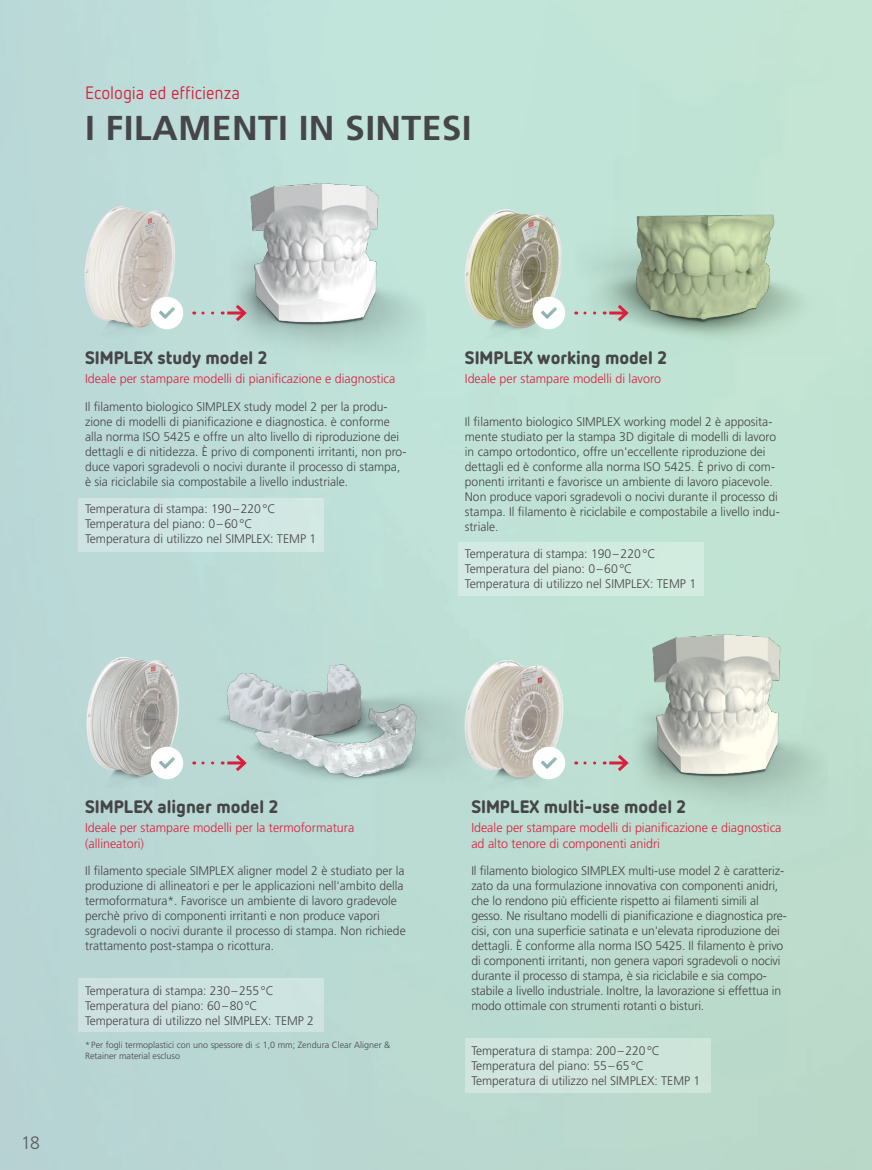
<style>
.page{position:relative;width:872px;height:1170px;background:#fff}
.page>*{position:absolute;margin:0;border:0;box-sizing:border-box;transform-origin:0 0}
.t1{font:700 34.5px "Frutiger LT Std";letter-spacing:.01em;color:#464547}
.t2{font:900 18px "Netto Pro";color:#464547}
.t3{font:18px "Netto Pro";letter-spacing:-.005em;color:#da1f3d}
.t4{font:300 18px "Frutiger LT Std";color:#58595b}
.t5{font:300 12.75px/15.3px "Frutiger LT Std";color:#da1f3d}
.t6{font:300 12.45px/15px "Frutiger LT Std";color:#464547}
.t7{font:300 9px/10.5px "Frutiger LT Std";color:#464547}
</style>
<div class="page">
<img style="left:0;top:0;width:872px;height:1169px">
<div style="left:70px;top:625px;width:120px;height:190px;background:#bad8d5"></div>
<img style="left:86px;top:656px;width:87px;height:120px">
<div style="left:453px;top:626px;width:120px;height:189px;background:#bedfd4"></div>
<img style="left:517px;top:660px;width:47px;height:117px">
<div style="left:450px;top:176px;width:120px;height:190px;background:#c0e4d8"></div>
<img style="left:464px;top:209px;width:97px;height:120px">
<div style="left:65px;top:174px;width:120px;height:190px;background:#bbdad7"></div>
<img style="left:84px;top:206px;width:91px;height:122px">
<div style="left:78px;top:498px;width:246px;height:53px;background:#cfe6e2"></div>
<div style="left:78px;top:978px;width:246px;height:53px;background:#cde3e0"></div>
<div style="left:465px;top:1038px;width:245px;height:54px;background:#cfe5dd"></div>
<div style="left:458px;top:542px;width:246px;height:53px;background:#d2ebe1"></div>
<img style="left:209px;top:168px;width:216px;height:196px">
<img style="left:576px;top:187px;width:259px;height:170px">
<div style="left:151px;top:297px;width:32px;height:32px;background:#fff;border-radius:50%"></div>
<img style="left:159px;top:307px;width:16px;height:12px">
<div style="left:151px;top:746px;width:32px;height:33px;background:#fff;border-radius:50%"></div>
<img style="left:159px;top:757px;width:14px;height:11px">
<div style="left:532px;top:297px;width:33px;height:32px;background:#fff;border-radius:50%"></div>
<img style="left:541px;top:307px;width:16px;height:12px">
<div style="left:532px;top:746px;width:33px;height:33px;background:#fff;border-radius:50%"></div>
<img style="left:541px;top:757px;width:16px;height:11px">
<hr style="left:227px;top:311px;width:17px;height:3px;background:#da1f3d">
<svg style="left:233px;top:302px;width:16px;height:22px"></svg>
<svg style="left:194px;top:311px;width:19px;height:3px"></svg>
<hr style="left:609px;top:311px;width:17px;height:3px;background:#da1f3d">
<svg style="left:614px;top:302px;width:17px;height:22px"></svg>
<svg style="left:576px;top:311px;width:18px;height:3px"></svg>
<hr style="left:609px;top:761px;width:17px;height:3px;background:#da1f3d">
<svg style="left:576px;top:761px;width:18px;height:3px"></svg>
<div style="left:173px;top:640px;width:344px;height:164px;background:#bbdbd5"></div>
<img style="left:199px;top:650px;width:318px;height:137px">
<img style="left:611px;top:619px;width:216px;height:196px">
<h2 class="t3" style="left:85px;top:81px;width:156px">Ecologia ed efficienza</h2>
<h1 class="t1" style="left:85px;top:107px;width:388px">I FILAMENTI IN SINTESI</h1>
<h2 class="t2" style="left:85px;top:344px;width:184px">SIMPLEX study model 2</h2>
<p class="t5" style="left:85px;top:371px;width:312px">Ideale per stampare modelli di pianificazione e diagnostica</p>
<p class="t6" style="left:85px;top:399px;width:323px">Il filamento biologico SIMPLEX study model 2 per la produ&shy;zione di modelli di pianificazione e diagnostica. è conforme alla norma ISO 5425 e offre un alto livello di riproduzione dei dettagli e di nitidezza. È privo di componenti irritanti, non pro&shy;duce vapori sgradevoli o nocivi durante il processo di stampa, è sia riciclabile sia compostabile a livello industriale.</p>
<p class="t6" style="left:85px;top:501px;width:233px">Temperatura di stampa: 190–220°C<br>Temperatura del piano: 0–60°C<br>Temperatura di utilizzo nel SIMPLEX: TEMP 1</p>
<h2 class="t2" style="left:465px;top:344px;width:204px">SIMPLEX working model 2</h2>
<p class="t5" style="left:465px;top:371px;width:198px">Ideale per stampare modelli di lavoro</p>
<p class="t6" style="left:465px;top:414px;width:316px">Il filamento biologico SIMPLEX working model 2 è apposita&shy;mente studiato per la stampa 3D digitale di modelli di lavoro in campo ortodontico, offre un'eccellente riproduzione dei dettagli ed è conforme alla norma ISO 5425. È privo di com&shy;ponenti irritanti e favorisce un ambiente di lavoro piacevole.<br>Non produce vapori sgradevoli o nocivi durante il processo di stampa. Il filamento è riciclabile e compostabile a livello indu&shy;striale.</p>
<p class="t6" style="left:465px;top:547px;width:233px">Temperatura di stampa: 190–220°C<br>Temperatura del piano: 0–60°C<br>Temperatura di utilizzo nel SIMPLEX: TEMP 1</p>
<h2 class="t4" style="left:21px;top:1132px;width:20px">18</h2>
<h2 class="t2" style="left:85px;top:793px;width:195px">SIMPLEX aligner model 2</h2>
<p class="t5" style="left:85px;top:820px;width:271px">Ideale per stampare modelli per la termoformatura (allineatori)</p>
<p class="t6" style="left:85px;top:863px;width:322px">Il filamento speciale SIMPLEX aligner model 2 è studiato per la produzione di allineatori e per le applicazioni nell'ambito della termoformatura*. Favorisce un ambiente di lavoro gradevole perchè privo di componenti irritanti e non produce vapori sgradevoli o nocivi durante il processo di stampa. Non richiede trattamento post-stampa o ricottura.</p>
<p class="t6" style="left:85px;top:983px;width:230px">Temperatura di stampa: 230–255°C<br>Temperatura del piano: 60–80°C<br>Temperatura di utilizzo nel SIMPLEX: TEMP 2</p>
<p class="t7" style="left:85px;top:1040px;width:307px">*Per fogli termoplastici con uno spessore di ≤ 1,0 mm; Zendura Clear Aligner &amp;<br>Retainer material escluso</p>
<h2 class="t2" style="left:471px;top:793px;width:216px">SIMPLEX multi-use model 2</h2>
<p class="t5" style="left:471px;top:820px;width:312px">Ideale per stampare modelli di pianificazione e diagnostica ad alto tenore di componenti anidri</p>
<p class="t6" style="left:471px;top:863px;width:317px">Il filamento biologico SIMPLEX multi-use model 2 è caratteriz&shy;zato da una formulazione innovativa con componenti anidri, che lo rendono più efficiente rispetto ai filamenti simili al gesso. Ne risultano modelli di pianificazione e diagnostica pre&shy;cisi, con una superficie satinata e un'elevata riproduzione dei dettagli. È conforme alla norma ISO 5425. Il filamento è privo di componenti irritanti, non genera vapori sgradevoli o nocivi durante il processo di stampa, è sia riciclabile e sia compo&shy;stabile a livello industriale. Inoltre, la lavorazione si effettua in modo ottimale con strumenti rotanti o bisturi.</p>
<p class="t6" style="left:471px;top:1042px;width:230px">Temperatura di stampa: 200–220°C<br>Temperatura del piano: 55–65°C<br>Temperatura di utilizzo nel SIMPLEX: TEMP 1</p>
</div>
